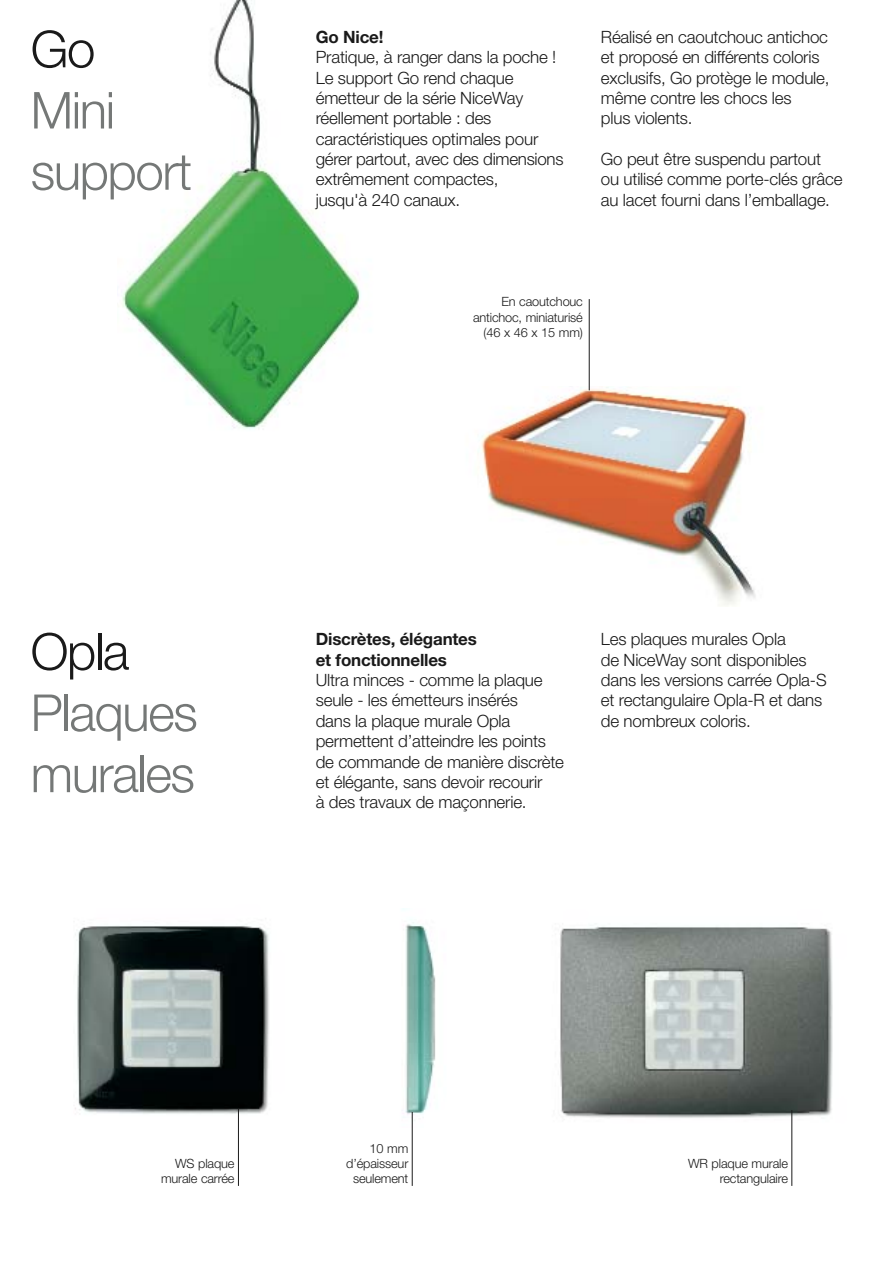
<style>
.page{position:relative;width:893px;height:1263px;background:#fff}
.page>*{position:absolute;margin:0;border:0;box-sizing:border-box;transform-origin:0 0}
.t1{font:300 51px/61.2px "Helvetica Neue LT Std";letter-spacing:-.03em;color:#757877}
.t2{font:300 51px "Helvetica Neue LT Std";letter-spacing:-.03em;color:#1a1a1a}
.t3{font:300 16.95px/20.4px "Helvetica Neue LT Std";letter-spacing:-.01em;color:#1a1a1a}
.t4{font:700 16.95px/20.4px "Helvetica Neue LT Std";letter-spacing:-.01em;color:#1a1a1a}
.t5{font:300 12.75px/15.3px "Helvetica Neue LT Std";letter-spacing:-.01em;color:#1a1a1a;text-align:right}
</style>
<div class="page">
<img style="left:122px;top:0;width:239px;height:430px">
<img style="left:481px;top:386px;width:275px;height:220px">
<img style="left:75px;top:924px;width:194px;height:227px">
<img style="left:560px;top:926px;width:273px;height:224px">
<img style="left:403px;top:922px;width:33px;height:205px">
<hr style="left:791px;top:1110px;width:1px;height:76px;background:#1a1a1a">
<hr style="left:238px;top:1108px;width:1px;height:78px;background:#1a1a1a">
<hr style="left:412px;top:1112px;width:1px;height:74px;background:#1a1a1a">
<hr style="left:589px;top:299px;width:1px;height:91px;background:#1a1a1a">
<h1 class="t2" style="left:31px;top:31px;width:66px">Go</h1>
<h1 class="t1" style="left:31px;top:84px;width:163px">Mini support</h1>
<h1 class="t2" style="left:31px;top:633px;width:100px">Opla</h1>
<h1 class="t1" style="left:31px;top:687px;width:169px">Plaques murales</h1>
<p class="t4" style="left:316px;top:28px;width:69px">Go Nice!</p>
<p class="t3" style="left:316px;top:49px;width:249px">Pratique, à ranger dans la poche !<br>Le support Go rend chaque émetteur de la série NiceWay réellement portable : des caractéristiques optimales pour gérer partout, avec des dimensions extrêmement compactes,<br>jusqu'à 240 canaux.</p>
<p class="t3" style="left:601px;top:28px;width:230px">Réalisé en caoutchouc antichoc et proposé en différents coloris exclusifs, Go protège le module, même contre les chocs les<br>plus violents.</p>
<p class="t3" style="left:601px;top:150px;width:243px">Go peut être suspendu partout ou utilisé comme porte-clés grâce au lacet fourni dans l’emballage.</p>
<p class="t5" style="left:473px;top:295px;width:111px">En caoutchouc antichoc, miniaturisé (46 x 46 x 15 mm)</p>
<p class="t4" style="left:316px;top:631px;width:163px">Discrètes, élégantes et fonctionnelles</p>
<p class="t3" style="left:316px;top:671px;width:250px">Ultra minces - comme la plaque seule - les émetteurs insérés<br>dans la plaque murale Opla permettent d’atteindre les points de commande de manière discrète et élégante, sans devoir recourir<br>à des travaux de maçonnerie.</p>
<p class="t3" style="left:601px;top:631px;width:227px">Les plaques murales Opla<br>de NiceWay sont disponibles dans les versions carrée Opla-S et rectangulaire Opla-R et dans de nombreux coloris.</p>
<p class="t5" style="left:161px;top:1157px;width:75px">WS plaque murale carrée</p>
<p class="t5" style="left:346px;top:1142px;width:64px">10 mm d’épaisseur seulement</p>
<p class="t5" style="left:688px;top:1157px;width:101px">WR plaque murale rectangulaire</p>
</div>
